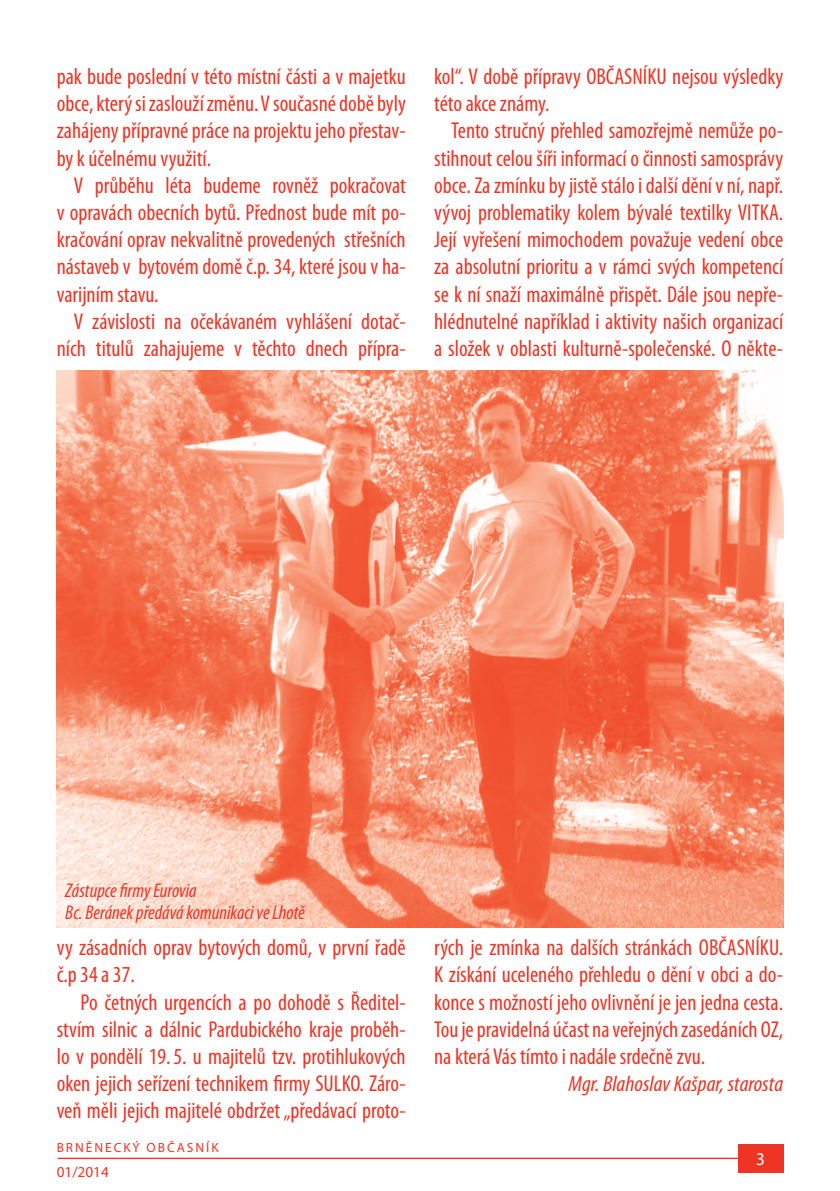
<style>
.page{position:relative;width:840px;height:1191px;background:#fff}
.page>*{position:absolute;margin:0;border:0;box-sizing:border-box;transform-origin:0 0}
.t1{font:condensed 23px/27.2px "Myriad Pro";color:#ee3424;text-align:justify}
.t2{font:italic condensed 22px "Myriad Pro";color:#ee3424;scale:1.05 1}
.t3{font:italic condensed 20px/22px "Myriad Pro";color:#ee3424}
.t4{font:18px "Myriad Pro";color:#fff;scale:.95 1}
.t5{font:15.2px "Myriad Pro";color:#ee3424}
.t6{font:13.4px "Myriad Pro";letter-spacing:.15em;color:#ee3424}
</style>
<div class="page">
<hr style="left:58px;top:1157px;width:724px;height:2px;background:#ee3424">
<div style="left:737px;top:1144px;width:45px;height:28px;background:#ee3424"></div>
<img style="left:57px;top:371px;width:725px;height:556px">
<p class="t1" style="left:57px;top:65px;width:350px">pak bude poslední v této místní části a v majetku obce, který si zaslouží změnu. V současné době byly zahájeny přípravné práce na projektu jeho přestav&shy;by k účelnému využití.</p>
<p class="t1" style="left:57px;top:174px;width:350px;text-indent:17px">V průběhu léta budeme rovněž pokračovat v opravách obecních bytů. Přednost bude mít po&shy;kračování oprav nekvalitně provedených střešních nástaveb v bytovém domě č.p. 34, které jsou v ha&shy;varijním stavu.</p>
<p class="t1" style="left:57px;top:310px;width:350px;text-align:right">V závislosti na očekávaném vyhlášení dotač&shy;ních titulů zahajujeme v těchto dnech přípra-</p>
<p class="t1" style="left:434px;top:65px;width:350px">kol“. V době přípravy OBČASNÍKU nejsou výsledky této akce známy.</p>
<p class="t1" style="left:434px;top:119px;width:350px;text-indent:17px">Tento stručný přehled samozřejmě nemůže po&shy;stihnout celou šíři informací o činnosti samosprávy obce. Za zmínku by jistě stálo i další dění v ní, např. vývoj problematiky kolem bývalé textilky VITKA.<br>Její vyřešení mimochodem považuje vedení obce za absolutní prioritu a v rámci svých kompetencí se k ní snaží maximálně přispět. Dále jsou nepře&shy;hlédnutelné například i aktivity našich organizací a složek v oblasti kulturně-společenské. O někte-</p>
<p class="t3" style="left:65px;top:881px;width:241px">Zástupce firmy Eurovia<br>Bc. Beránek předává komunikaci ve Lhotě</p>
<p class="t1" style="left:57px;top:936px;width:350px">vy zásadních oprav bytových domů, v první řadě č.p 34 a 37.</p>
<p class="t1" style="left:57px;top:990px;width:350px;text-indent:24px">Po četných urgencích a po dohodě s Ředitel&shy;stvím silnic a dálnic Pardubického kraje proběh&shy;lo v pondělí 19. 5. u majitelů tzv. protihlukových oken jejich seřízení technikem firmy SULKO. Záro&shy;veň měli jejich majitelé obdržet „předávací proto-</p>
<p class="t6" style="left:57px;top:1139px;width:163px">BRNĚNECKÝ OBČASNÍK</p>
<p class="t5" style="left:57px;top:1162px;width:53px">01/2014</p>
<p class="t1" style="left:434px;top:936px;width:350px">rých je zmínka na dalších stránkách OBČASNÍKU.<br>K získání uceleného přehledu o dění v obci a do&shy;konce s možností jeho ovlivnění je jen jedna cesta.<br>Tou je pravidelná účast na veřejných zasedáních OZ, na která Vás tímto i nadále srdečně zvu.</p>
<p class="t2" style="left:568px;top:1075px;width:206px">Mgr. Blahoslav Kašpar, starosta</p>
<p class="t4" style="left:755px;top:1148px;width:11px">3</p>
</div>
